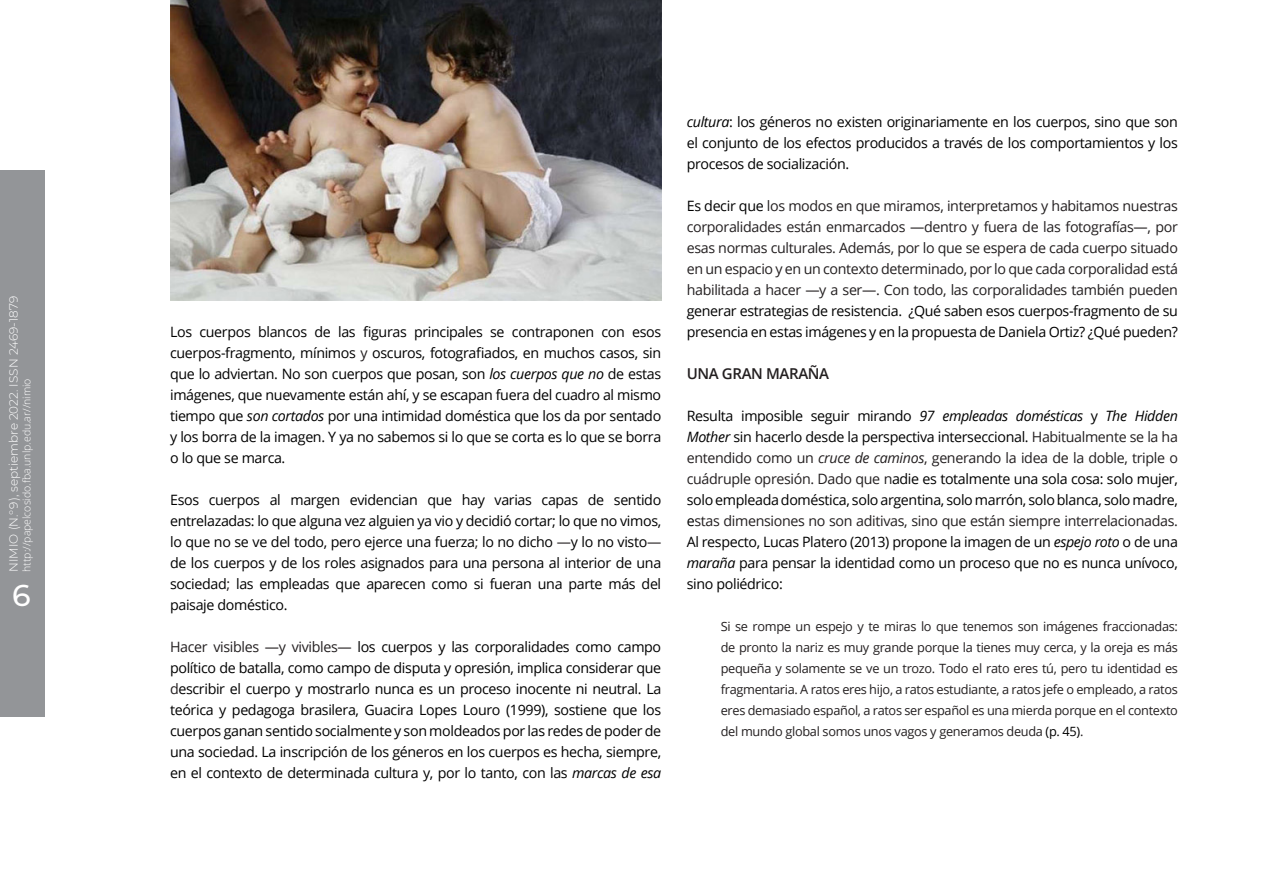
<style>
.page{position:relative;width:1263px;height:893px;background:#fff}
.page>*{position:absolute;margin:0;border:0;box-sizing:border-box;transform-origin:0 0}
.t1{font:500 30px "Montserrat";color:#fff}
.Subti1-NIMIO{font:600 15px "Open Sans";letter-spacing:-.025em;color:#231f20}
.TextoBase-NIMIO{font:14.25px/21px "Open Sans";letter-spacing:-.025em;color:#000;text-align:justify}
.TextoBase-NIMIO-2{font:14.25px/21px "Open Sans";letter-spacing:-.025em;color:#231f20;text-align:justify}
.Cita_a_bando-NIMIO{font:12.75px/21px "Open Sans";letter-spacing:-.025em;color:#231f20;text-align:justify}
.t2{font:300 12px "Montserrat";color:#fff}
.t3{font:300 10.5px "Open Sans";color:#fff}
.s1{color:#231f20}
.s2{font-style:italic}
.s3{color:#000}
.s4{font-style:italic;color:#231f20}
</style>
<div class="page">
<div style="left:0;top:170px;width:44px;height:546px;background:#939598"></div>
<img style="left:170px;top:0;width:491px;height:300px">
<p class="t2" style="left:6px;top:572px;width:277px;rotate:-90deg">NIMIO (N.° 9), septiembre 2022. ISSN 2469-1879</p>
<p class="t3" style="left:20px;top:572px;width:195px;rotate:-90deg">http://papelcosido.fba.unlp.edu.ar//nimio</p>
<h1 class="t1" style="left:12px;top:575px;width:20px">6</h1>
<p class="TextoBase-NIMIO" style="left:170px;top:321px;width:493px">Los cuerpos blancos de las figuras principales se contraponen con esos cuerpos-fragmento, mínimos <span class="s1">y</span> oscuros, fotografiados, en muchos casos, sin que lo adviertan. No son cuerpos que posan, son <span class="s2">los cuerpos que no</span> de estas imágenes, que nuevamente están ahí, y se escapan fuera del cuadro al mismo tiempo que <span class="s2">son cortados</span> por una intimidad doméstica que los da por sentado y los borra de la imagen. Y ya no sabemos si lo que se corta es lo que se borra o lo que se marca.</p>
<p class="TextoBase-NIMIO" style="left:170px;top:489px;width:493px">Esos cuerpos al margen evidencian que hay varias capas de sentido entrelazadas: lo que alguna vez alguien ya vio y decidió cortar; lo que no vimos, lo que no se ve del todo, pero ejerce una fuerza<span class="s1">;</span> lo no dicho <span class="s1">—</span>y lo no visto<span class="s1">— </span>de los cuerpos y de los roles asignados para una persona al interior de una sociedad<span class="s1">;</span> las empleadas que aparecen como si fueran una parte más del paisaje doméstico.</p>
<p class="TextoBase-NIMIO" style="left:170px;top:636px;width:493px"><span class="s1">Hacer visibles —y vivibles—</span> los cuerpos y las corporalidades como campo político de batalla, como campo de disputa y opresión, implica considerar que <span class="s1">d</span>escribir el cuerpo y mostrarlo nunca es un proceso inocente ni neutral. La teórica y pedagoga brasilera, Guacira Lopes Louro (1999), sostiene que los cuerpos ganan sentido socialmente y son moldeados por las redes de poder de una sociedad. La inscripción de los géneros en los cuerpos es hecha, siempre, en el contexto de determinada cultura y, por lo tanto, con las <span class="s2">marcas de esa</span></p>
<p class="TextoBase-NIMIO" style="left:687px;top:111px;width:493px"><span class="s2">cultura</span>: los géneros no existen originariamente en los cuerpos, sino que son el conjunto de los efectos producidos a través de los comportamientos y los procesos de socialización.</p>
<p class="TextoBase-NIMIO-2" style="left:687px;top:195px;width:493px"><span class="s3">Es decir que</span> los modos en que miramos, interpretamos y habitamos nuestras corporalidades están enmarcados —dentro y fuera de las fotografías—, por esas normas culturales. Además, por lo que se espera de cada cuerpo situado en un espacio y en un contexto determinado, por lo que cada corporalidad está habilitada a hacer —y a ser—. Con todo, las corporalidades también pueden <span class="s3">generar estrategias de resistencia. ¿Qué saben esos cuerpos-fragmento de su presencia en estas imágenes y en la propuesta de Daniela Ortiz? ¿Qué pueden?</span></p>
<p class="Subti1-NIMIO" style="left:687px;top:364px;width:144px">UNA GRAN MARAÑA</p>
<p class="TextoBase-NIMIO" style="left:687px;top:405px;width:493px">Resulta imposible seguir mirando <span class="s2">97 empleadas domésticas</span> y <span class="s2">The Hidden Mother</span> sin hacerlo desde la perspectiva interseccional. <span class="s1">Habitualmente se la ha entendido como un</span> <span class="s4">cruce de caminos</span><span class="s1">, generando la idea de la doble, triple o cuádruple opresión. Dado que n</span>adie es totalmente una sola cosa: solo mujer, solo empleada doméstica, solo argentina, solo marrón, solo blanca, solo madre, e<span class="s1">stas dimensiones no son aditivas, sino que están siempre interrelacionadas.<br></span>Al respecto, Lucas Platero (2013) propone la imagen de un <span class="s2">espejo roto</span> o de una <span class="s2">maraña</span> para pensar la identidad como un proceso que no es nunca unívoco, sino poliédrico:</p>
<p class="Cita_a_bando-NIMIO" style="left:721px;top:616px;width:459px">Si se rompe un espejo y te miras lo que tenemos son imágenes fraccionadas: de pronto la nariz es muy grande porque la tienes muy cerca, y la oreja es más pequeña y solamente se ve un trozo. Todo el rato eres tú, pero tu identidad es fragmentaria. A ratos eres hijo, a ratos estudiante, a ratos jefe o empleado, a ratos eres demasiado español, a ratos ser español es una mierda porque en el contexto del mundo global somos unos vagos y generamos deuda <span class="s3">(p. 45)</span>.</p>
</div>
